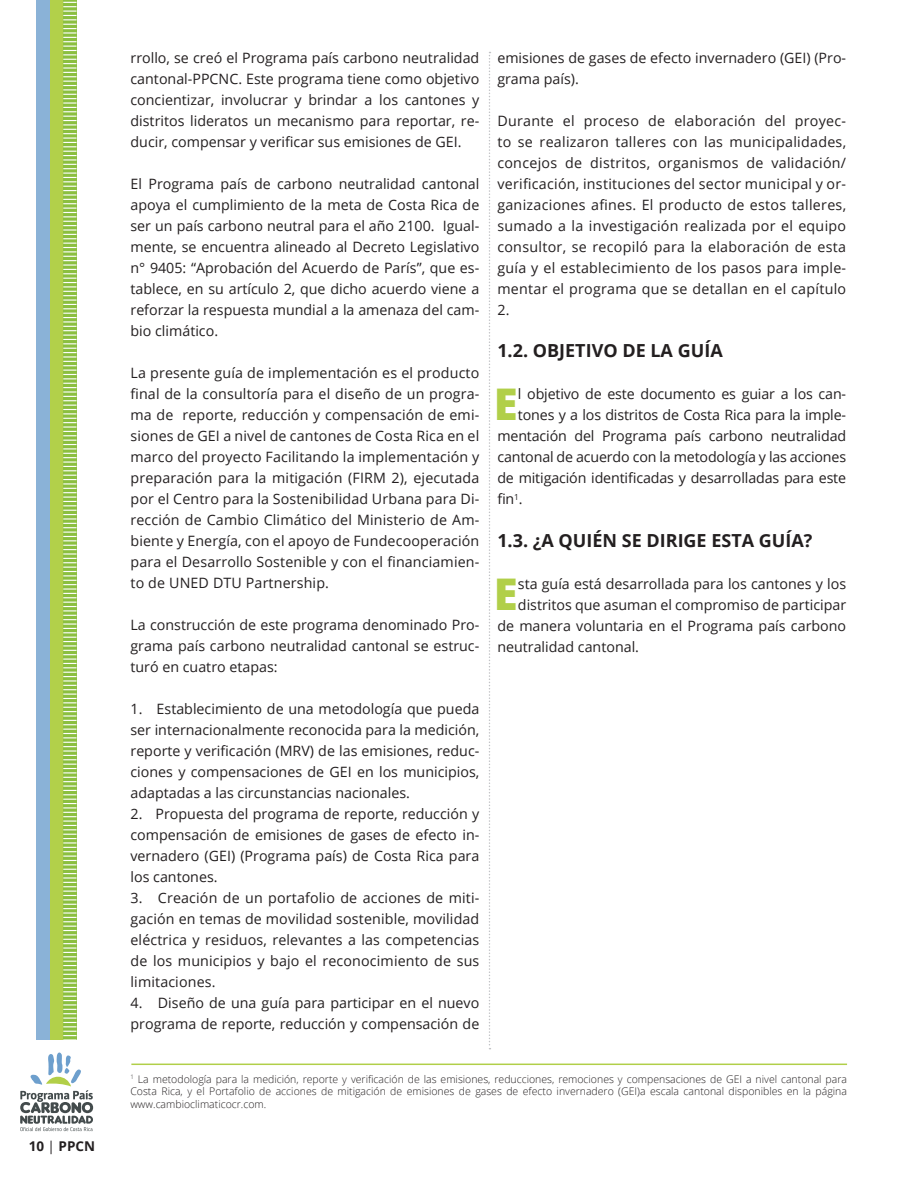
<style>
.page{position:relative;width:918px;height:1188px;background:#fff}
.page>*{position:absolute;margin:0;border:0;box-sizing:border-box;transform-origin:0 0}
.t1{font:800 43.65px "Open Sans";color:#b1cf49}
.t2{font:700 18px "Open Sans";color:#231f20}
.t3{font:14.25px/21px "Open Sans";color:#231f20;text-align:justify}
.t4{font:700 13.5px "Open Sans";color:#231f20}
.t5{font:300 10.5px/12.6px "Open Sans";color:#231f20;text-align:justify}
.s1{font-weight:400}
</style>
<div class="page">
<svg style="left:20px;top:1053px;width:73px;height:78px"></svg>
<div style="left:37px;top:0;width:13px;height:1040px;background:#8ab2d7"></div>
<div style="left:50px;top:0;width:13px;height:1040px;background:#b2d04a"></div>
<svg style="left:63px;top:2px;width:14px;height:1038px"></svg>
<svg style="left:489px;top:52px;width:1px;height:997px"></svg>
<hr style="left:131px;top:1064px;width:716px;height:1px;background:#b1cf49">
<p class="t4" style="left:29px;top:1136px;width:68px">10 <span class="s1">|</span> PPCN</p>
<p class="t3" style="left:131px;top:47px;width:350px">rrollo, se creó el Programa país carbono neutralidad cantonal-PPCNC. Este programa tiene como objetivo concientizar, involucrar y brindar a los cantones y distritos lideratos un mecanismo para reportar, re&shy;ducir, compensar y verificar sus emisiones de GEI.</p>
<p class="t3" style="left:131px;top:173px;width:350px">El Programa país de carbono neutralidad cantonal apoya el cumplimiento de la meta de Costa Rica de ser un país carbono neutral para el año 2100. Igual&shy;mente, se encuentra alineado al Decreto Legislativo n° 9405: “Aprobación del Acuerdo de París”, que es&shy;tablece, en su artículo 2, que dicho acuerdo viene a reforzar la respuesta mundial a la amenaza del cam&shy;bio climático.</p>
<p class="t3" style="left:131px;top:362px;width:350px">La presente guía de implementación es el producto final de la consultoría para el diseño de un progra&shy;ma de reporte, reducción y compensación de emi&shy;siones de GEI a nivel de cantones de Costa Rica en el marco del proyecto Facilitando la implementación y preparación para la mitigación (FIRM 2), ejecutada por el Centro para la Sostenibilidad Urbana para Di&shy;rección de Cambio Climático del Ministerio de Am&shy;biente y Energía, con el apoyo de Fundecooperación para el Desarrollo Sostenible y con el financiamien&shy;to de UNED DTU Partnership.</p>
<p class="t3" style="left:131px;top:614px;width:350px">La construcción de este programa denominado Pro&shy;grama país carbono neutralidad cantonal se estruc&shy;turó en cuatro etapas:</p>
<p class="t3" style="left:131px;top:698px;width:350px">1. Establecimiento de una metodología que pueda ser internacionalmente reconocida para la medición, reporte y verificación (MRV) de las emisiones, reduc&shy;ciones y compensaciones de GEI en los municipios, adaptadas a las circunstancias nacionales.</p>
<p class="t3" style="left:131px;top:803px;width:350px">2. Propuesta del programa de reporte, reducción y compensación de emisiones de gases de efecto in&shy;vernadero (GEI) (Programa país) de Costa Rica para los cantones.</p>
<p class="t3" style="left:131px;top:887px;width:350px">3. Creación de un portafolio de acciones de miti&shy;gación en temas de movilidad sostenible, movilidad eléctrica y residuos, relevantes a las competencias de los municipios y bajo el reconocimiento de sus limitaciones.</p>
<p class="t3" style="left:131px;top:992px;width:350px">4. Diseño de una guía para participar en el nuevo programa de reporte, reducción y compensación de</p>
<p class="t3" style="left:497px;top:47px;width:350px">emisiones de gases de efecto invernadero (GEI) (Pro&shy;grama país).</p>
<p class="t3" style="left:497px;top:110px;width:350px">Durante el proceso de elaboración del proyec&shy;to se realizaron talleres con las municipalidades, concejos de distritos, organismos de validación/ verificación, instituciones del sector municipal y or&shy;ganizaciones afines. El producto de estos talleres, sumado a la investigación realizada por el equipo consultor, se recopiló para la elaboración de esta guía y el establecimiento de los pasos para imple&shy;mentar el programa que se detallan en el capítulo 2.</p>
<p class="t2" style="left:497px;top:338px;width:227px">1.2. OBJETIVO DE LA GUÍA</p>
<h1 class="t1" style="left:494px;top:371px;width:25px">E</h1>
<p class="t3" style="left:518px;top:383px;width:330px">l objetivo de este documento es guiar a los can-</p>
<p class="t3" style="left:518px;top:404px;width:330px">tones y a los distritos de Costa Rica para la imple-</p>
<p class="t3" style="left:497px;top:425px;width:350px">mentación del Programa país carbono neutralidad</p>
<p class="t3" style="left:497px;top:446px;width:350px">cantonal de acuerdo con la metodología y las acciones</p>
<p class="t3" style="left:497px;top:467px;width:350px">de mitigación identificadas y desarrolladas para este</p>
<p class="t3" style="left:497px;top:488px;width:27px">fin<sup>1</sup>.</p>
<p class="t2" style="left:497px;top:528px;width:317px">1.3. ¿A QUIÉN SE DIRIGE ESTA GUÍA?</p>
<h1 class="t1" style="left:494px;top:561px;width:25px">E</h1>
<p class="t3" style="left:518px;top:573px;width:330px">sta guía está desarrollada para los cantones y los</p>
<p class="t3" style="left:518px;top:594px;width:330px">distritos que asuman el compromiso de participar</p>
<p class="t3" style="left:497px;top:615px;width:350px">de manera voluntaria en el Programa país carbono</p>
<p class="t3" style="left:497px;top:636px;width:143px">neutralidad cantonal.</p>
<p class="t5" style="left:130px;top:1072px;width:718px"><sup>1</sup> La metodología para la medición, reporte y verificación de las emisiones, reducciones, remociones y compensaciones de GEI a nivel cantonal para Costa Rica, y el Portafolio de acciones de mitigación de emisiones de gases de efecto invernadero (GEI)a escala cantonal disponibles en la página www.cambioclimaticocr.com.</p>
</div>
